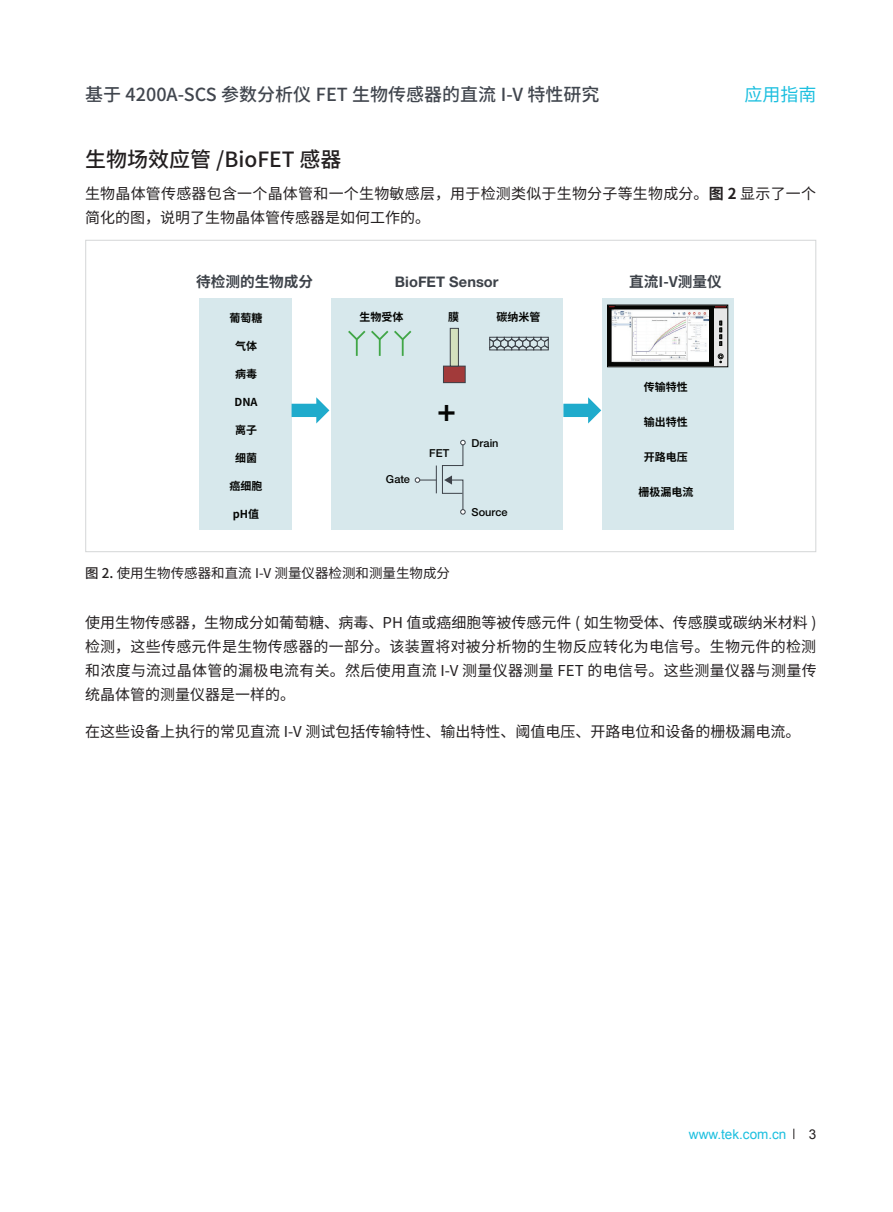
<style>
.page{position:relative;width:893px;height:1212px;background:#fff}
.page>*{position:absolute;margin:0;border:0;box-sizing:border-box;transform-origin:0 0}
.t1{font:500 31.65px "Helvetica Neue LT Std";color:#040503}
.t2{font:500 21px "Source Han Sans CN";color:#231f20}
.t3{font:500 18px "Source Han Sans CN";color:#41464e}
.t4{font:18px "Source Han Sans CN";color:#1cbfdf}
.t5{font:15px/24px "Source Han Sans CN";color:#231f20}
.t6{font:700 14.7px "Source Han Sans CN";color:#3d4249}
.t7{font:700 14.7px "Helvetica Neue LT Std";letter-spacing:.005em;color:#3d4249}
.t8{font:13.5px "Source Han Sans CN";color:#231f20}
.t9{font:13.5px "Arial";color:#1cbfdf}
.t10{font:13.5px "Arial";color:#231f20}
.t11{font:700 10.95px "Source Han Sans CN";color:#040503}
.t12{font:500 10.95px "Helvetica Neue LT Std";color:#040503}
.s1{font-weight:700}
.s2{font-weight:500}
</style>
<div class="page">
<div style="left:331px;top:298px;width:232px;height:232px;background:#d7e8ec"></div>
<div style="left:602px;top:298px;width:131px;height:232px;background:#d7e8ec"></div>
<div style="left:199px;top:298px;width:92px;height:232px;background:#d7e8ec"></div>
<svg style="left:489px;top:336px;width:60px;height:15px"></svg>
<svg style="left:348px;top:330px;width:64px;height:26px"></svg>
<div style="left:443px;top:366px;width:22px;height:17px;background:#a23a3a"></div>
<div style="left:443px;top:366px;width:23px;height:17px;border:1px solid #3d4249"></div>
<div style="left:450px;top:328px;width:8px;height:38px;background:#d4e1bd"></div>
<div style="left:450px;top:328px;width:9px;height:39px;border:1px solid #3d4249"></div>
<svg style="left:415px;top:440px;width:51px;height:75px"></svg>
<svg style="left:607px;top:305px;width:121px;height:62px"></svg>
<div style="left:607px;top:305px;width:121px;height:62px;border:1px solid #040503"></div>
<div style="left:608px;top:306px;width:105px;height:60px;background:#040503"></div>
<svg style="left:714px;top:306px;width:13px;height:2px"></svg>
<svg style="left:719px;top:321px;width:3px;height:25px"></svg>
<svg style="left:718px;top:354px;width:5px;height:9px"></svg>
<img style="left:611px;top:309px;width:98px;height:54px">
<img style="left:633px;top:317px;width:52px;height:39px">
<svg style="left:292px;top:397px;width:37px;height:26px"></svg>
<svg style="left:563px;top:397px;width:38px;height:26px"></svg>
<p class="t3" style="left:85px;top:84px;width:516px">基于 4200A-SCS 参数分析仪 FET 生物传感器的直流 I-V 特性研究</p>
<p class="t4" style="left:744px;top:84px;width:73px">应用指南</p>
<h2 class="t2" style="left:85px;top:148px;width:258px">生物场效应管 /BioFET 感器</h2>
<p class="t5" style="left:85px;top:182px;width:733px">生物晶体管传感器包含一个晶体管和一个生物敏感层，用于检测类似于生物分子等生物成分。<span class="s1">图 2</span> 显示了一个简化的图，说明了生物晶体管传感器是如何工作的。</p>
<p class="t6" style="left:196px;top:273px;width:119px">待检测的生物成分</p>
<p class="t7" style="left:395px;top:272px;width:105px">BioFET Sensor</p>
<p class="t6" style="left:629px;top:273px;width:94px">直流I-V测量仪</p>
<p class="t11" style="left:230px;top:312px;width:34px">葡萄糖</p>
<p class="t11" style="left:235px;top:340px;width:23px">气体</p>
<p class="t11" style="left:235px;top:368px;width:23px">病毒</p>
<p class="t11" style="left:235px;top:396px;width:25px">DNA</p>
<p class="t11" style="left:235px;top:424px;width:23px">离子</p>
<p class="t11" style="left:235px;top:452px;width:23px">细菌</p>
<p class="t11" style="left:230px;top:480px;width:34px">癌细胞</p>
<p class="t11" style="left:233px;top:508px;width:28px">pH值</p>
<p class="t11" style="left:359px;top:310px;width:45px">生物受体</p>
<p class="t11" style="left:448px;top:310px;width:12px">膜</p>
<p class="t11" style="left:497px;top:310px;width:45px">碳纳米管</p>
<p class="t11" style="left:644px;top:381px;width:45px">传输特性</p>
<p class="t11" style="left:644px;top:416px;width:45px">输出特性</p>
<p class="t11" style="left:644px;top:451px;width:45px">开路电压</p>
<p class="t11" style="left:638px;top:486px;width:56px">栅极漏电流</p>
<h1 class="t1" style="left:437px;top:391px;width:20px">+</h1>
<p class="t12" style="left:472px;top:436px;width:29px">Drain</p>
<p class="t12" style="left:429px;top:446px;width:21px">FET</p>
<p class="t12" style="left:386px;top:473px;width:26px">Gate</p>
<p class="t12" style="left:472px;top:505px;width:38px">Source</p>
<p class="t8" style="left:85px;top:565px;width:366px"><span class="s2">图 2.</span> 使用生物传感器和直流 I-V 测量仪器检测和测量生物成分</p>
<p class="t5" style="left:85px;top:611px;width:733px;text-align:justify">使用生物传感器，生物成分如葡萄糖、病毒、PH 值或癌细胞等被传感元件 ( 如生物受体、传感膜或碳纳米材料 )检测，这些传感元件是生物传感器的一部分。该装置将对被分析物的生物反应转化为电信号。生物元件的检测和浓度与流过晶体管的漏极电流有关。然后使用直流 I-V 测量仪器测量 FET 的电信号。这些测量仪器与测量传统晶体管的测量仪器是一样的。</p>
<p class="t5" style="left:85px;top:720px;width:717px">在这些设备上执行的常见直流 I-V 测试包括传输特性、输出特性、阈值电压、开路电位和设备的栅极漏电流。</p>
<p class="t9" style="left:689px;top:1125px;width:99px">www.tek.com.cn</p>
<p class="t10" style="left:809px;top:1125px;width:9px">3</p>
</div>
